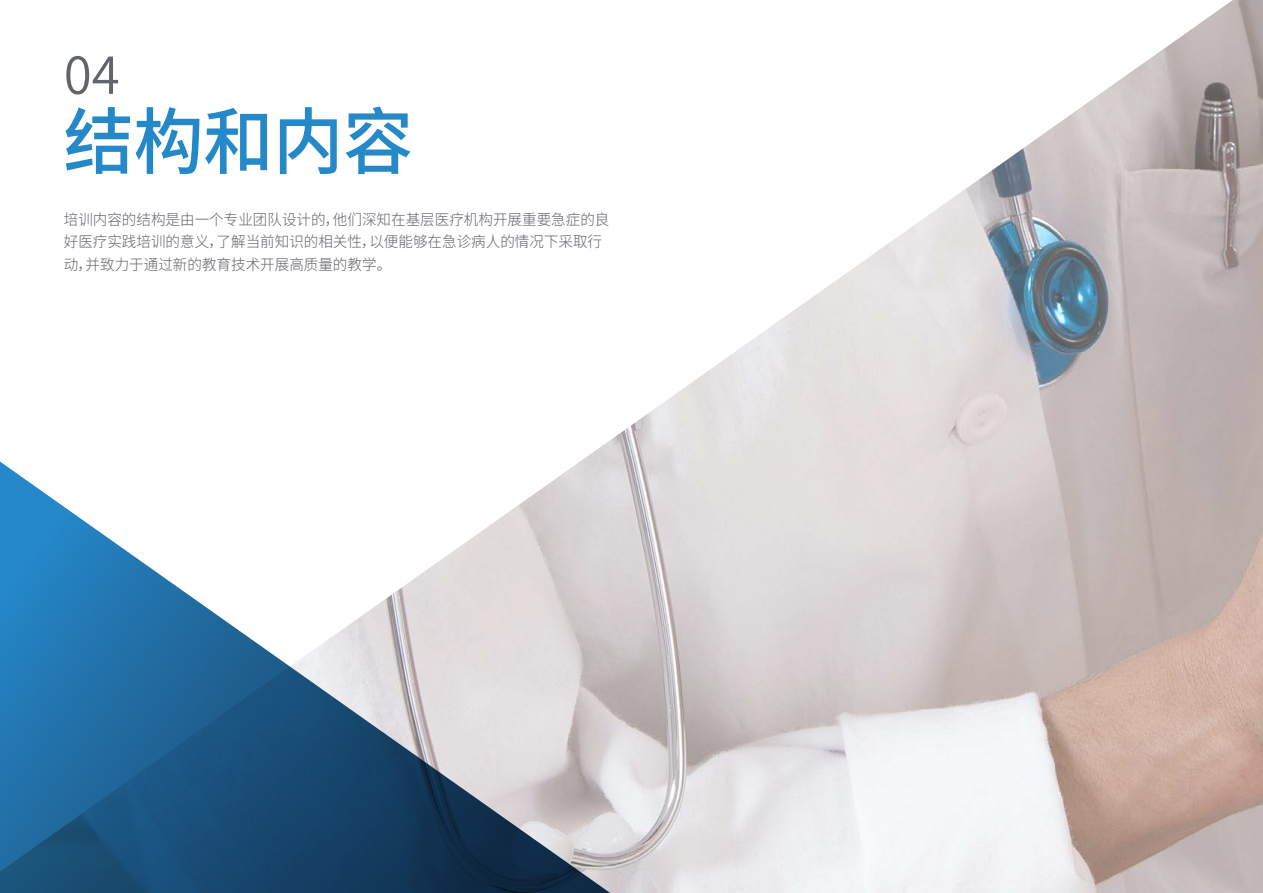
<style>
.page{position:relative;width:1263px;height:893px;background:#fff}
.page>*{position:absolute;margin:0;border:0;box-sizing:border-box;transform-origin:0 0}
.t1{font:500 72px "Source Han Sans CN";color:#2488c9}
.t2{font:52.5px "Source Han Sans CN";color:#61646a}
.t3{font:300 15px/22.5px "Source Han Sans CN";color:#61646a}
</style>
<div class="page">
<img style="left:602px;top:0;width:661px;height:893px">
<svg style="left:0;top:446px;width:640px;height:447px"></svg>
<h2 class="t2" style="left:64px;top:45px;width:57px">04</h2>
<h1 class="t1" style="left:64px;top:101px;width:351px">结构和内容</h1>
<p class="t3" style="left:64px;top:208px;width:547px">培训内容的结构是由一个专业团队设计的，他们深知在基层医疗机构开展重要急症的良好医疗实践培训的意义，了解当前知识的相关性，以便能够在急诊病人的情况下采取行动，并致力于通过新的教育技术开展高质量的教学。</p>
</div>
